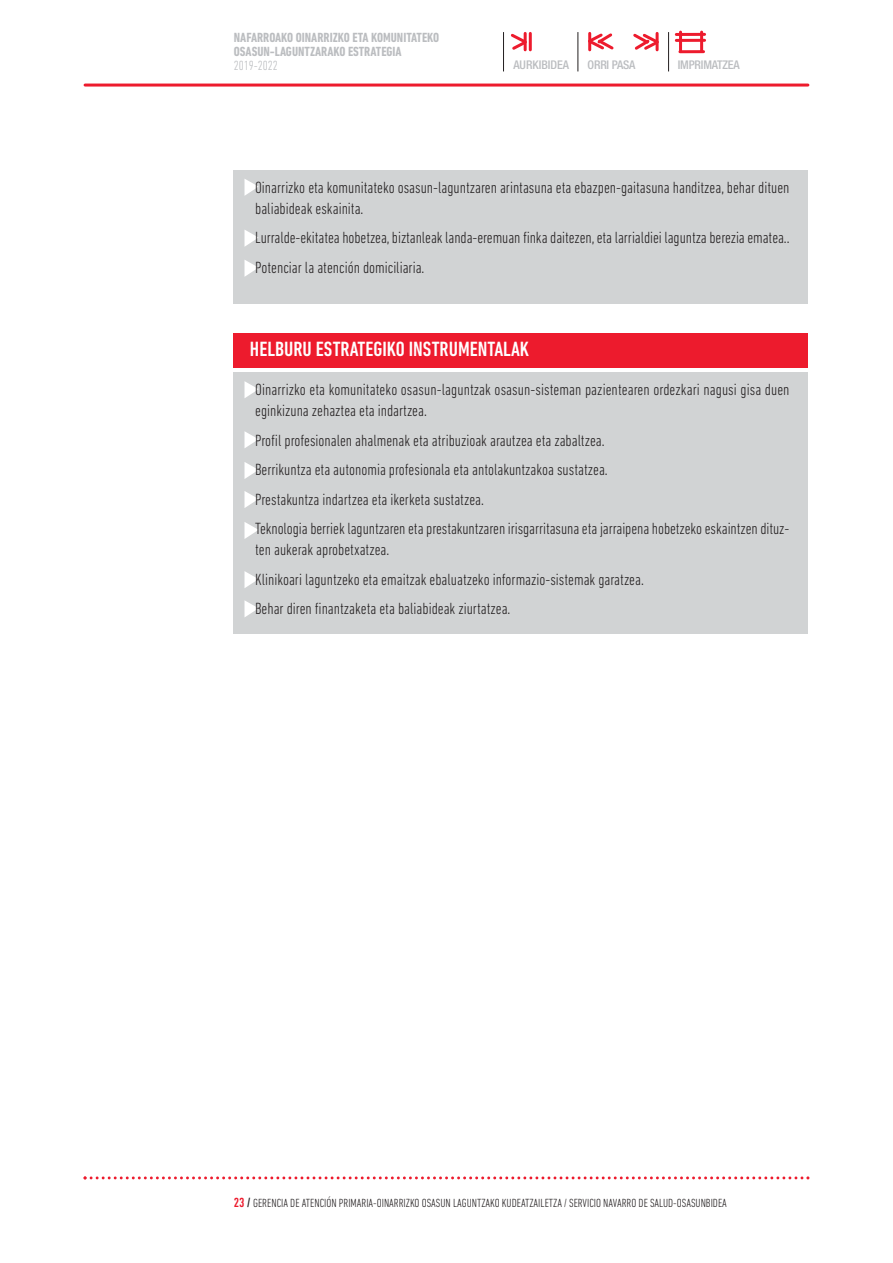
<style>
.page{position:relative;width:893px;height:1263px;background:#fff}
.page>*{position:absolute;margin:0;border:0;box-sizing:border-box;transform-origin:0 0}
.t1{font:500 condensed 21px "DIN Next LT Pro";color:#fff}
.t2{font:300 condensed 16.5px/29.5px "DIN Next LT Pro";color:#231f20}
.t3{font:700 condensed 13.5px/14.2px "DIN Next LT Pro";color:#bbbdc0}
.t4{font:300 condensed 13.5px "DIN Next LT Pro";color:#bbbdc0}
.t5{font:300 condensed 12px "DIN Next LT Pro";color:#231f20}
.t6{font:500 condensed 12px "Helvetica Neue";letter-spacing:-.015em;color:#bbbdc0}
.s1{font-weight:500;font-size:13.5px;color:#ed1b2d}
.s2{font-weight:500;font-size:13.5px}
</style>
<div class="page">
<div style="left:234px;top:373px;width:574px;height:261px;background:#d1d3d4"></div>
<svg style="left:244px;top:381px;width:14px;height:17px"></svg>
<svg style="left:244px;top:600px;width:14px;height:17px"></svg>
<svg style="left:244px;top:431px;width:14px;height:17px"></svg>
<svg style="left:244px;top:462px;width:14px;height:17px"></svg>
<svg style="left:244px;top:491px;width:14px;height:17px"></svg>
<svg style="left:244px;top:571px;width:14px;height:17px"></svg>
<div style="left:234px;top:170px;width:574px;height:134px;background:#d1d3d4"></div>
<svg style="left:244px;top:179px;width:14px;height:17px"></svg>
<svg style="left:244px;top:230px;width:14px;height:17px"></svg>
<div style="left:234px;top:333px;width:574px;height:35px;background:#ed1b2d"></div>
<svg style="left:244px;top:522px;width:14px;height:17px"></svg>
<svg style="left:84px;top:1176px;width:725px;height:3px"></svg>
<hr style="left:85px;top:84px;width:723px;height:3px;background:#ed1b2d">
<svg style="left:244px;top:260px;width:14px;height:17px"></svg>
<hr style="left:668px;top:32px;width:1px;height:39px;background:#231f20">
<hr style="left:679px;top:32px;width:3px;height:19px;background:#ed1b2d">
<hr style="left:700px;top:32px;width:3px;height:19px;background:#ed1b2d">
<hr style="left:676px;top:39px;width:29px;height:3px;background:#ed1b2d">
<hr style="left:676px;top:33px;width:29px;height:3px;background:#ed1b2d">
<hr style="left:680px;top:50px;width:23px;height:3px;background:#ed1b2d">
<svg style="left:510px;top:32px;width:19px;height:20px"></svg>
<hr style="left:524px;top:33px;width:3px;height:17px;background:#ed1b2d">
<hr style="left:529px;top:33px;width:3px;height:17px;background:#ed1b2d">
<svg style="left:588px;top:32px;width:26px;height:20px"></svg>
<hr style="left:588px;top:33px;width:3px;height:17px;background:#ed1b2d">
<svg style="left:633px;top:32px;width:26px;height:20px"></svg>
<hr style="left:656px;top:33px;width:3px;height:17px;background:#ed1b2d">
<hr style="left:578px;top:32px;width:1px;height:39px;background:#231f20">
<hr style="left:503px;top:32px;width:1px;height:39px;background:#231f20">
<p class="t3" style="left:234px;top:30px;width:207px">NAFARROAKO OINARRIZKO ETA KOMUNITATEKO<br>OSASUN-LAGUNTZARAKO ESTRATEGIA</p>
<p class="t4" style="left:234px;top:61px;width:46px">2019-2022</p>
<p class="t6" style="left:513px;top:61px;width:57px">AURKIBIDEA</p>
<p class="t6" style="left:588px;top:61px;width:49px">ORRI PASA</p>
<p class="t6" style="left:678px;top:61px;width:63px">IMPRIMATZEA</p>
<p class="t2" style="left:255px;top:178px;width:536px;line-height:21px">Oinarrizko eta komunitateko osasun-laguntzaren arintasuna eta ebazpen-gaitasuna handitzea, behar dituen baliabideak eskainita.</p>
<p class="t2" style="left:255px;top:224px;width:536px">Lurralde-ekitatea hobetzea, biztanleak landa-eremuan finka daitezen, eta larrialdiei laguntza berezia ematea..<br>Potenciar la atención domiciliaria.</p>
<p class="t1" style="left:250px;top:342px;width:281px">HELBURU ESTRATEGIKO INSTRUMENTALAK</p>
<p class="t2" style="left:255px;top:381px;width:536px;line-height:21px">Oinarrizko eta komunitateko osasun-laguntzak osasun-sisteman pazientearen ordezkari nagusi gisa duen eginkizuna zehaztea eta indartzea.</p>
<p class="t2" style="left:255px;top:427px;width:536px">Profil profesionalen ahalmenak eta atribuzioak arautzea eta zabaltzea.<br>Berrikuntza eta autonomia profesionala eta antolakuntzakoa sustatzea.<br>Prestakuntza indartzea eta ikerketa sustatzea.<br>Teknologia berriek laguntzaren eta prestakuntzaren irisgarritasuna eta jarraipena hobetzeko eskaintzen dituz-</p>
<p class="t2" style="left:255px;top:536px;width:390px">ten aukerak aprobetxatzea.<br>Klinikoari laguntzeko eta emaitzak ebaluatzeko informazio-sistemak garatzea.<br>Behar diren finantzaketa eta baliabideak ziurtatzea.</p>
<p class="t5" style="left:234px;top:1199px;width:494px"><span class="s1">23</span> <span class="s2">/</span> GERENCIA DE ATENCIÓN PRIMARIA-OINARRIZKO OSASUN LAGUNTZAKO KUDEATZAILETZA / SERVICIO NAVARRO DE SALUD-OSASUNBIDEA</p>
</div>
